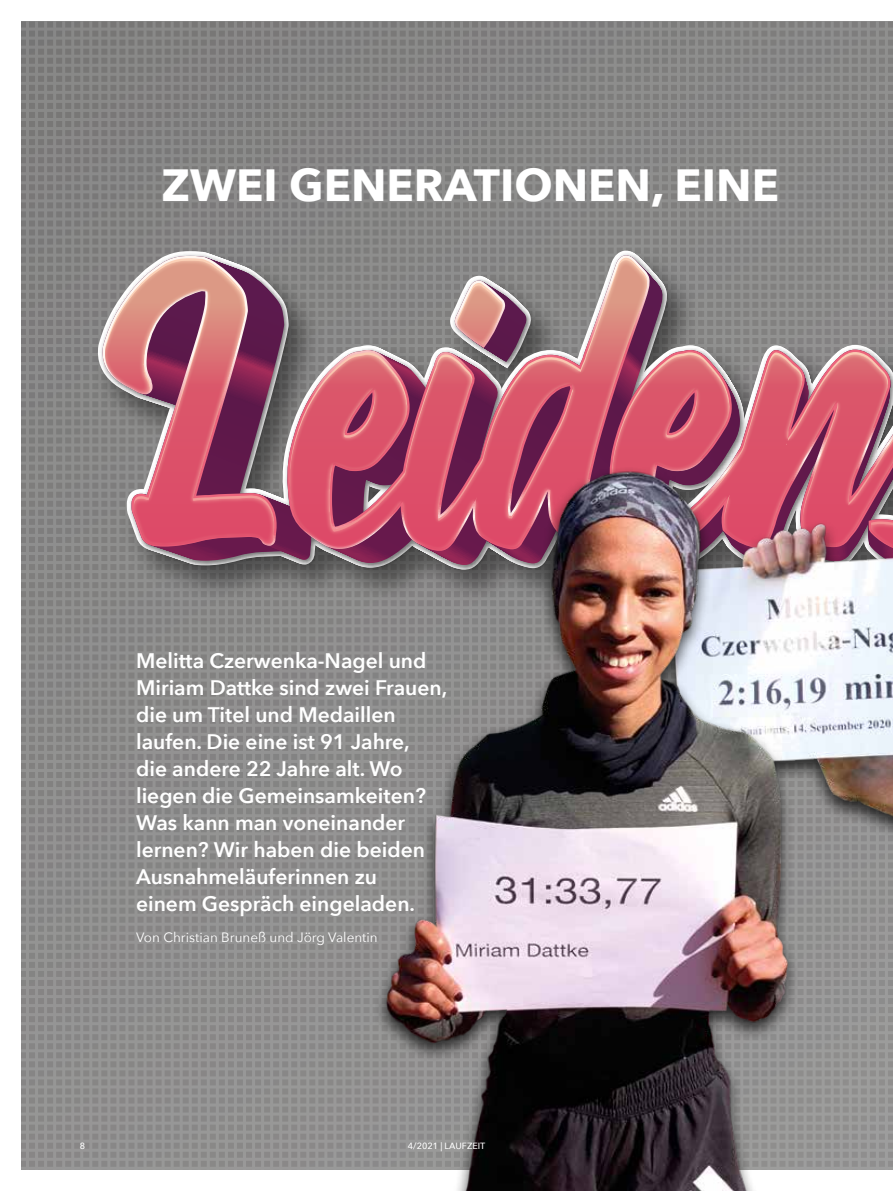
<style>
.page{position:relative;width:893px;height:1191px;background:#fff}
.page>*{position:absolute;margin:0;border:0;box-sizing:border-box;transform-origin:0 0}
.t1{font:700 45px "Avenir Next";color:#fff}
.t2{font:600 21px/27px "Avenir Next";color:#fff}
.t3{font:13.5px "Avenir Next";color:#fff}
.t4{font:500 9px "Avenir Next";color:#fff}
</style>
<div class="page">
<div style="left:21px;top:21px;width:872px;height:1148px;background:linear-gradient(to bottom,#828181,#909090)"></div>
<img style="left:84px;top:238px;width:809px;height:458px">
<img style="left:98px;top:250px;width:795px;height:405px">
<svg style="left:101px;top:256px;width:176px;height:290px;background:#918589"></svg>
<svg style="left:105px;top:261px;width:169px;height:286px;background:#aa6374"></svg>
<svg style="left:281px;top:276px;width:194px;height:293px;background:#ac6f7b"></svg>
<svg style="left:475px;top:260px;width:172px;height:191px;background:#ad727c"></svg>
<svg style="left:604px;top:323px;width:289px;height:154px;background:#bb6a79"></svg>
<img style="left:812px;top:477px;width:81px;height:693px">
<img style="left:335px;top:451px;width:477px;height:740px">
<h1 class="t1" style="left:162px;top:146px;width:619px">ZWEI GENERATIONEN, EINE</h1>
<p class="t2" style="left:136px;top:646px;width:313px">Melitta Czerwenka-Nagel und<br>Miriam Dattke sind zwei Frauen, die um Titel und Medaillen laufen. Die eine ist 91 Jahre,<br>die andere 22 Jahre alt. Wo liegen die Gemeinsamkeiten?<br>Was kann man voneinander lernen? Wir haben die beiden<br>Ausnahmeläuferinnen zu<br>einem Gespräch eingeladen.</p>
<p class="t3" style="left:136px;top:925px;width:243px">Von Christian Bruneß und Jörg Valentin</p>
<p class="t4" style="left:80px;top:1138px;width:7px">8</p>
<p class="t4" style="left:408px;top:1138px;width:79px">4/2021 | LAUFZEIT</p>
</div>
